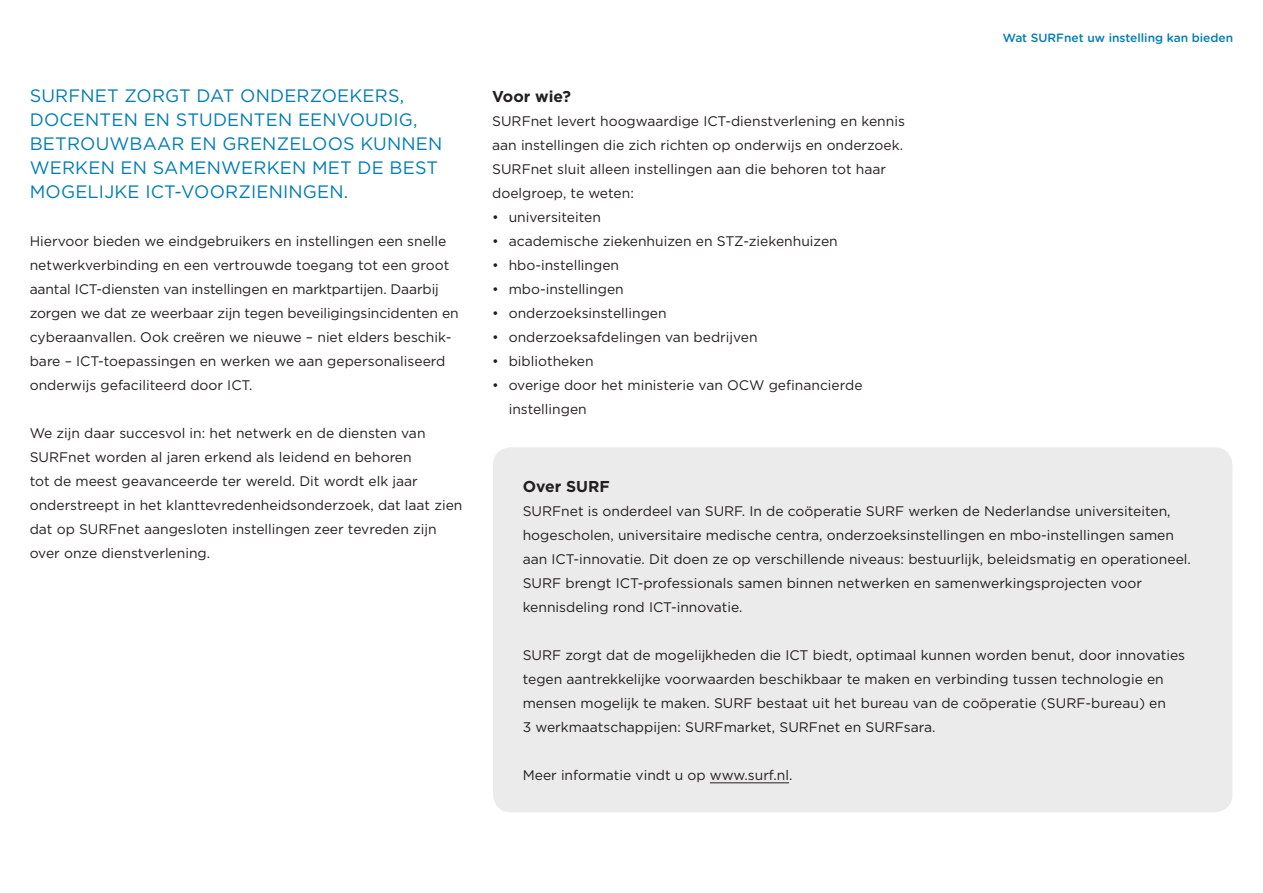
<style>
.page{position:relative;width:1263px;height:893px;background:#fff}
.page>*{position:absolute;margin:0;border:0;box-sizing:border-box;transform-origin:0 0}
.t1{font:18px/24px "Gotham";letter-spacing:.01em;color:#007db4}
.t2{font:700 15.75px "Gotham";color:#231f20}
.t3{font:13.8px/24px "Gotham";color:#231f20}
.t4{font:500 12px "Gotham Rounded";color:#007db4}
</style>
<div class="page">
<div style="left:493px;top:447px;width:739px;height:365px;background:#ebebec;border-radius:18px"></div>
<hr style="left:710px;top:783px;width:79px;height:1px;background:#231f20">
<h1 class="t1" style="left:30px;top:83px;width:414px">SURFNET ZORGT DAT ONDERZOEKERS, DOCENTEN EN STUDENTEN EENVOUDIG, BETROUWBAAR EN GRENZELOOS KUNNEN WERKEN EN SAMENWERKEN MET DE BEST MOGELIJKE ICT-VOORZIENINGEN.</h1>
<p class="t3" style="left:30px;top:229px;width:431px">Hiervoor bieden we eindgebruikers en instellingen een snelle netwerkverbinding en een vertrouwde toegang tot een groot aantal ICT-diensten van instellingen en marktpartijen. Daarbij zorgen we dat ze weerbaar zijn tegen beveiligingsincidenten en cyberaanvallen. Ook creëren we nieuwe – niet elders beschik&shy;bare – ICT-toepassingen en werken we aan gepersonaliseerd onderwijs gefaciliteerd door ICT.</p>
<p class="t3" style="left:30px;top:421px;width:434px">We zijn daar succesvol in: het netwerk en de diensten van SURFnet worden al jaren erkend als leidend en behoren<br>tot de meest geavanceerde ter wereld. Dit wordt elk jaar onderstreept in het klanttevredenheidsonderzoek, dat laat zien dat op SURFnet aangesloten instellingen zeer tevreden zijn over onze dienstverlening.</p>
<p class="t2" style="left:492px;top:86px;width:80px">Voor wie?</p>
<p class="t3" style="left:492px;top:109px;width:414px">SURFnet levert hoogwaardige ICT-dienstverlening en kennis aan instellingen die zich richten op onderwijs en onderzoek.<br>SURFnet sluit alleen instellingen aan die behoren tot haar doelgroep, te weten:</p>
<p class="t3" style="left:492px;top:205px;width:110px">• universiteiten</p>
<p class="t3" style="left:492px;top:229px;width:347px">• academische ziekenhuizen en STZ-ziekenhuizen</p>
<p class="t3" style="left:492px;top:253px;width:128px">• hbo-instellingen</p>
<p class="t3" style="left:492px;top:277px;width:133px">• mbo-instellingen</p>
<p class="t3" style="left:492px;top:301px;width:176px">• onderzoeksinstellingen</p>
<p class="t3" style="left:492px;top:325px;width:267px">• onderzoeksafdelingen van bedrijven</p>
<p class="t3" style="left:492px;top:349px;width:103px">• bibliotheken</p>
<p class="t3" style="left:509px;top:373px;width:355px;text-indent:-16px">• overige door het ministerie van OCW gefinancierde instellingen</p>
<p class="t4" style="left:1003px;top:29px;width:232px">Wat SURFnet uw instelling kan bieden</p>
<p class="t2" style="left:523px;top:476px;width:89px">Over SURF</p>
<p class="t3" style="left:523px;top:499px;width:670px">SURFnet is onderdeel van SURF. In de coöperatie SURF werken de Nederlandse universiteiten, hogescholen, universitaire medische centra, onderzoeksinstellingen en mbo-instellingen samen aan ICT-innovatie. Dit doen ze op verschillende niveaus: bestuurlijk, beleidsmatig en operationeel.<br>SURF brengt ICT-professionals samen binnen netwerken en samenwerkingsprojecten voor kennisdeling rond ICT-innovatie.</p>
<p class="t3" style="left:523px;top:643px;width:664px">SURF zorgt dat de mogelijkheden die ICT biedt, optimaal kunnen worden benut, door innovaties tegen aantrekkelijke voorwaarden beschikbaar te maken en verbinding tussen technologie en mensen mogelijk te maken. SURF bestaat uit het bureau van de coöperatie (SURF-bureau) en<br>3 werkmaatschappijen: SURFmarket, SURFnet en SURFsara.</p>
<p class="t3" style="left:523px;top:763px;width:271px">Meer informatie vindt u op www.surf.nl.</p>
</div>
